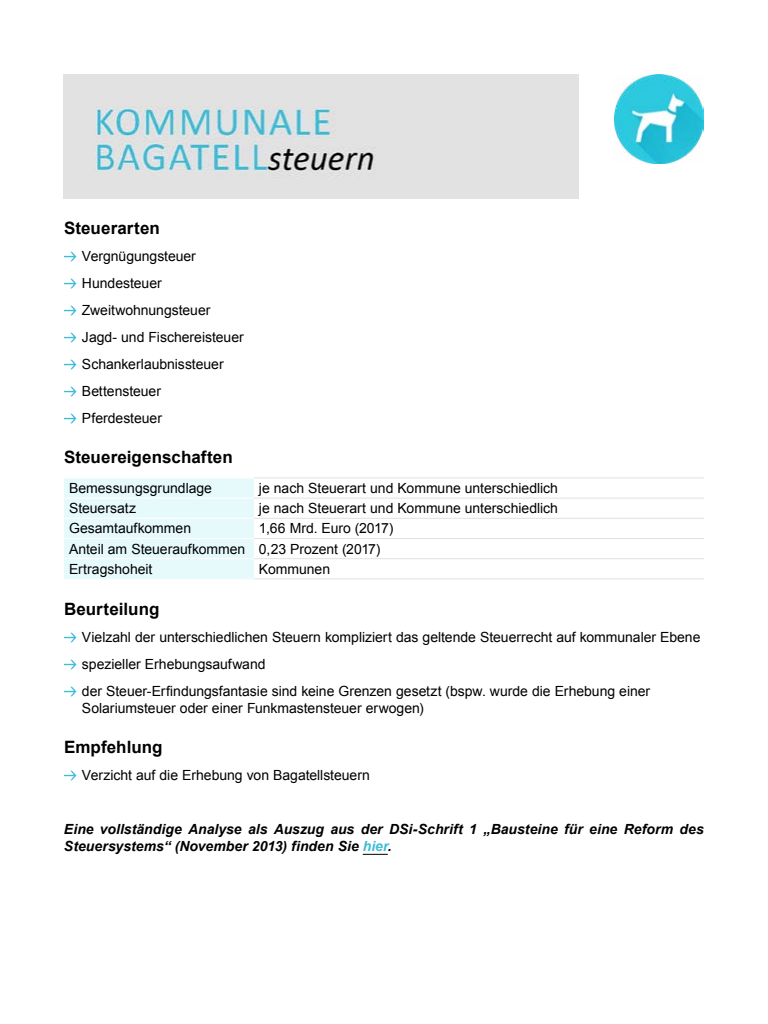
<style>
.page{position:relative;width:768px;height:1024px;background:#fff}
.page>*{position:absolute;margin:0;border:0;box-sizing:border-box;transform-origin:0 0}
.t1{font:700 17px "Arial";letter-spacing:.005em;color:#000}
.t2{font:14px/27px "Arial";color:#000}
.t3{font:italic 700 14px/17px "Arial";color:#000}
.s1{color:#3dbdd7}
</style>
<div class="page">
<svg style="left:363px;top:854px;width:25px;height:1px"></svg>
<svg style="left:64px;top:252px;width:12px;height:9px"></svg>
<svg style="left:64px;top:279px;width:12px;height:9px"></svg>
<svg style="left:64px;top:306px;width:12px;height:9px"></svg>
<svg style="left:64px;top:333px;width:12px;height:9px"></svg>
<svg style="left:64px;top:360px;width:12px;height:9px"></svg>
<svg style="left:64px;top:387px;width:12px;height:9px"></svg>
<svg style="left:64px;top:414px;width:12px;height:9px"></svg>
<div style="left:64px;top:478px;width:190px;height:100px;background:#e6fafc"></div>
<hr style="left:64px;top:578px;width:190px;height:1px;background:#e6fafc">
<hr style="left:64px;top:498px;width:190px;height:1px;background:#fff">
<hr style="left:64px;top:518px;width:190px;height:1px;background:#fff">
<hr style="left:64px;top:538px;width:190px;height:1px;background:#fff">
<hr style="left:64px;top:558px;width:190px;height:1px;background:#fff">
<hr style="left:254px;top:477px;width:450px;height:1px;background:#e1e1e1">
<hr style="left:254px;top:498px;width:450px;height:1px;background:#e1e1e1">
<hr style="left:254px;top:518px;width:450px;height:1px;background:#e1e1e1">
<hr style="left:254px;top:538px;width:450px;height:1px;background:#e1e1e1">
<hr style="left:254px;top:558px;width:450px;height:1px;background:#e1e1e1">
<hr style="left:254px;top:578px;width:450px;height:1px;background:#e1e1e1">
<svg style="left:64px;top:633px;width:12px;height:9px"></svg>
<svg style="left:64px;top:660px;width:12px;height:9px"></svg>
<svg style="left:64px;top:687px;width:12px;height:9px"></svg>
<svg style="left:64px;top:771px;width:12px;height:9px"></svg>
<img style="left:614px;top:74px;width:90px;height:90px">
<img style="left:64px;top:74px;width:515px;height:125px">
<p class="t1" style="left:64px;top:217px;width:97px">Steuerarten</p>
<p class="t2" style="left:82px;top:243px;width:163px">Vergnügungsteuer<br>Hundesteuer<br>Zweitwohnungsteuer<br>Jagd- und Fischereisteuer<br>Schankerlaubnissteuer<br>Bettensteuer<br>Pferdesteuer</p>
<p class="t1" style="left:64px;top:446px;width:170px">Steuereigenschaften</p>
<p class="t2" style="left:69px;top:475px;width:145px">Bemessungsgrundlage</p>
<p class="t2" style="left:259px;top:475px;width:301px">je nach Steuerart und Kommune unterschiedlich</p>
<p class="t2" style="left:69px;top:495px;width:69px">Steuersatz</p>
<p class="t2" style="left:259px;top:495px;width:301px">je nach Steuerart und Kommune unterschiedlich</p>
<p class="t2" style="left:69px;top:515px;width:124px">Gesamtaufkommen</p>
<p class="t2" style="left:69px;top:519px;width:326px;line-height:20.2px;text-indent:190px">1,66 Mrd. Euro (2017)<br>Anteil am Steueraufkommen 0,23 Prozent (2017)<br>Ertragshoheit</p>
<p class="t2" style="left:259px;top:556px;width:73px">Kommunen</p>
<p class="t1" style="left:64px;top:598px;width:97px">Beurteilung</p>
<p class="t2" style="left:82px;top:624px;width:620px">Vielzahl der unterschiedlichen Steuern kompliziert das geltende Steuerrecht auf kommunaler Ebene spezieller Erhebungsaufwand<br>der Steuer-Erfindungsfantasie sind keine Grenzen gesetzt (bspw. wurde die Erhebung einer</p>
<p class="t2" style="left:82px;top:695px;width:343px">Solariumsteuer oder einer Funkmastensteuer erwogen)</p>
<p class="t1" style="left:64px;top:736px;width:100px">Empfehlung</p>
<p class="t2" style="left:82px;top:762px;width:289px">Verzicht auf die Erhebung von Bagatellsteuern</p>
<p class="t3" style="left:64px;top:821px;width:641px">Eine vollständige Analyse als Auszug aus der DSi-Schrift 1 „Bausteine für eine Reform des<br>Steuersystems“ (November 2013) finden Sie <span class="s1">hier</span>.</p>
</div>
